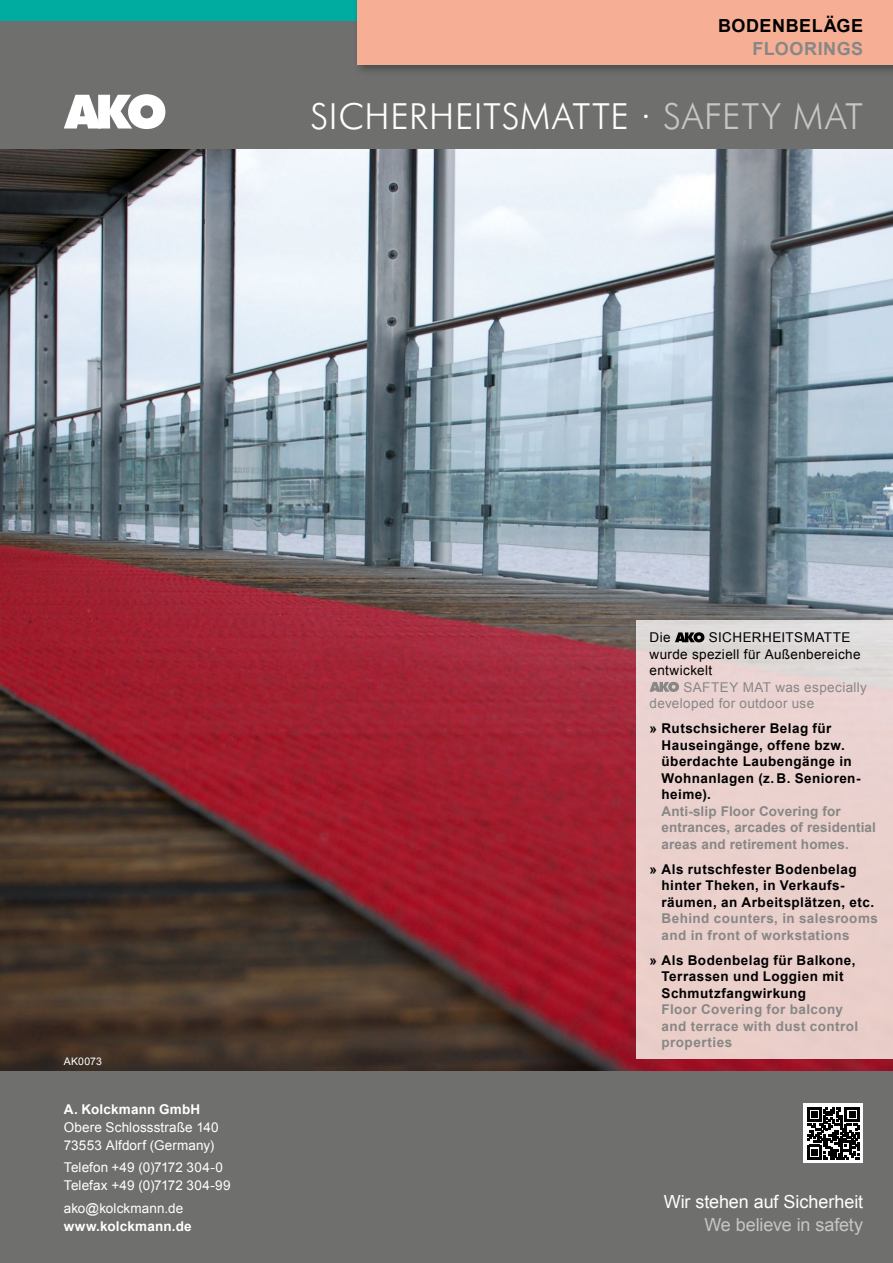
<style>
.page{position:relative;width:893px;height:1263px;background:#fff}
.page>*{position:absolute;margin:0;border:0;box-sizing:border-box;transform-origin:0 0}
.t1{font:300 36px "Futura BT";letter-spacing:.02em;color:#fff}
.t2{font:18px "Arial";letter-spacing:-.005em;color:#fff}
.t3{font:18px "Arial";letter-spacing:-.01em;color:#c5c6c6}
.t4{font:700 18px "Arial";letter-spacing:.03em;color:#000}
.t5{font:700 18px "Arial";letter-spacing:.03em;color:#878786}
.t6{font:700 13.5px/16.5px "Arial";letter-spacing:.035em;color:#000}
.t7{font:700 13.5px/16.5px "Arial";letter-spacing:.03em;color:#878786}
.t8{font:13.5px/18px "Arial";letter-spacing:.01em;color:#fff}
.t9{font:700 13.5px/16.5px "Arial";letter-spacing:.01em;color:#878786}
.t10{font:13.5px/16.5px "Arial";letter-spacing:.03em;color:#000}
.t11{font:13.5px/16.5px "Arial";letter-spacing:.03em;color:#878786}
.t12{font:700 13.5px "Arial";letter-spacing:.015em;color:#fff}
.t13{font:10.5px "Arial";letter-spacing:.01em;color:#fff}
.s1{color:#c5c6c6}
</style>
<div class="page">
<img style="left:0;top:149px;width:893px;height:922px">
<div style="left:0;top:0;width:893px;height:21px;background:#00ab9f"></div>
<div style="left:0;top:21px;width:893px;height:128px;background:#6f6f6e"></div>
<svg style="left:64px;top:94px;width:101px;height:35px"></svg>
<div style="left:0;top:1071px;width:893px;height:192px;background:#6f6f6e"></div>
<img style="left:637px;top:621px;width:256px;height:438px">
<div style="left:357px;top:0;width:536px;height:65px;background:#f6af94"></div>
<svg style="left:675px;top:632px;width:29px;height:10px"></svg>
<svg style="left:649px;top:682px;width:30px;height:10px"></svg>
<div style="left:803px;top:1103px;width:60px;height:60px;background:#fff"></div>
<svg style="left:807px;top:1107px;width:52px;height:52px"></svg>
<h2 class="t4" style="left:718px;top:14px;width:147px">BODENBELÄGE</h2>
<h2 class="t5" style="left:753px;top:36px;width:112px">FLOORINGS</h2>
<h1 class="t1" style="left:311px;top:94px;width:554px">SICHERHEITSMATTE · <span class="s1">SAFETY MAT</span></h1>
<p class="t13" style="left:64px;top:1054px;width:40px">AK0073</p>
<p class="t12" style="left:64px;top:1100px;width:138px">A. Kolckmann GmbH</p>
<p class="t8" style="left:64px;top:1118px;width:156px">Obere Schlossstraße 140<br>73553 Alfdorf (Germany)</p>
<p class="t8" style="left:64px;top:1158px;width:168px">Telefon +49 (0)7172 304-0<br>Telefax +49 (0)7172 304-99</p>
<p class="t8" style="left:64px;top:1199px;width:121px">ako@kolckmann.de</p>
<p class="t12" style="left:64px;top:1217px;width:129px">www.kolckmann.de</p>
<p class="t10" style="left:649px;top:629px;width:213px;text-indent:59px">SICHERHEITSMATTE wurde speziell für Außenbereiche ent wickelt</p>
<p class="t11" style="left:649px;top:679px;width:219px;text-indent:34px">SAFTEY MAT was especially developed for outdoor use</p>
<p class="t6" style="left:662px;top:721px;width:200px;text-indent:-12px">» Rutschsicherer Belag für<br>Hauseingänge, offene bzw. überdachte Laubengänge in<br>Wohnanlagen (z. B. Senioren&shy;heime).</p>
<p class="t9" style="left:662px;top:803px;width:216px">Anti-slip Floor Covering for entrances, arcades of residential areas and retirement homes.</p>
<p class="t6" style="left:662px;top:861px;width:214px;text-indent:-12px">» Als rutschfester Bodenbelag hinter Theken, in Verkaufs&shy;räumen, an Arbeitsplätzen, etc.</p>
<p class="t7" style="left:662px;top:911px;width:218px">Behind counters, in salesrooms and in front of workstations</p>
<p class="t6" style="left:662px;top:952px;width:195px;text-indent:-12px">» Als Bodenbelag für Balkone,<br>Terrassen und Loggien mit<br>Schmutzfangwirkung</p>
<p class="t7" style="left:662px;top:1002px;width:198px">Floor Covering for balcony and terrace with dust control properties</p>
<p class="t10" style="left:649px;top:629px;width:23px">Die</p>
<h2 class="t2" style="left:664px;top:1190px;width:201px">Wir stehen auf Sicherheit</h2>
<h2 class="t3" style="left:704px;top:1212px;width:160px">We believe in safety</h2>
</div>
